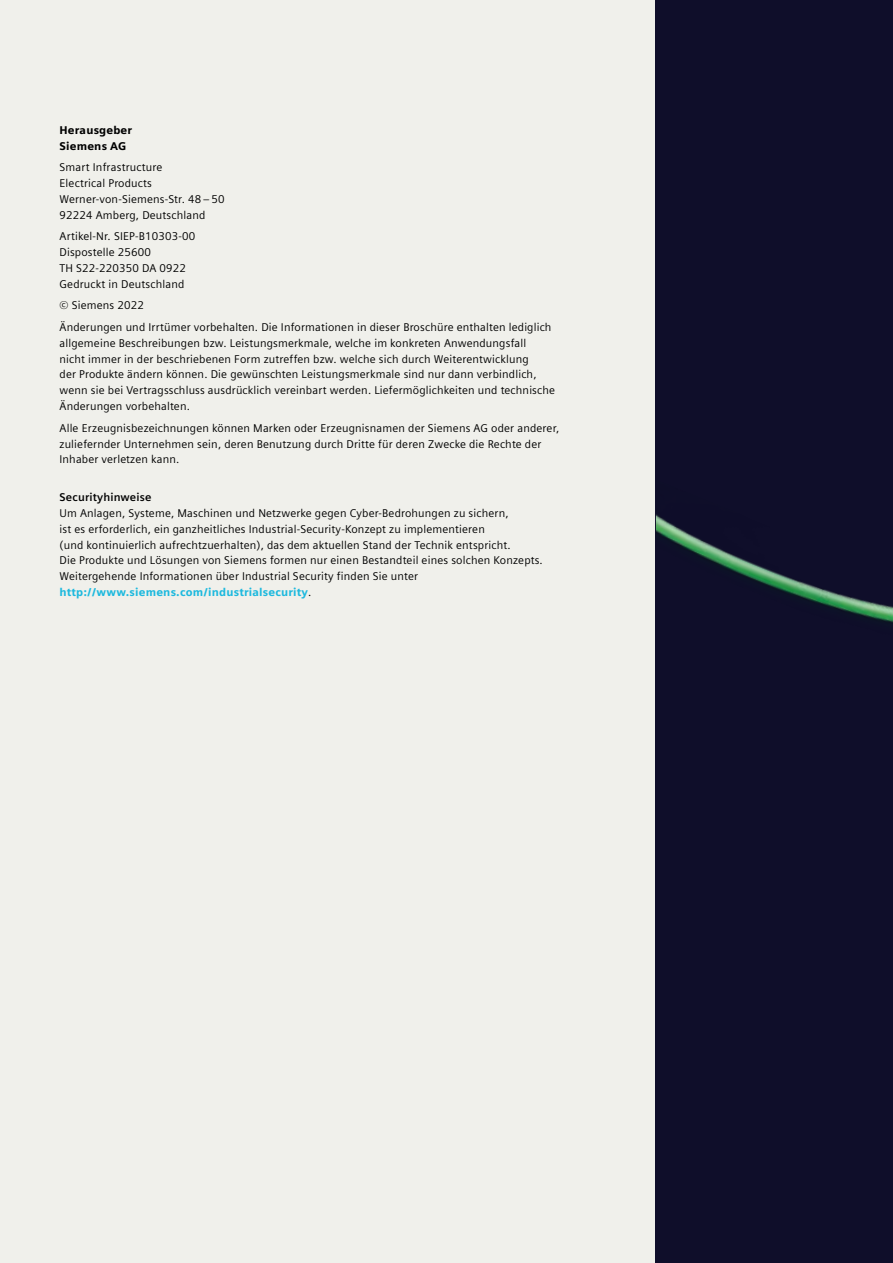
<style>
.page{position:relative;width:893px;height:1263px;background:#fff}
.page>*{position:absolute;margin:0;border:0;box-sizing:border-box;transform-origin:0 0}
.t1{font:11.25px/15.9px "Siemens Sans Global";letter-spacing:.015em;color:#000}
.t2{font:900 11.25px "Siemens Sans";letter-spacing:.015em;color:#1db9de}
.t3{font:900 11.25px/15.9px "Siemens Sans";letter-spacing:.015em;color:#000}
.t4{font:700 11.25px "Siemens Sans Global";letter-spacing:.015em;color:#000}
.s1{font-family:"Siemens Sans Global";font-weight:400;color:#000}
</style>
<div class="page">
<div style="left:0;top:0;width:656px;height:1263px;background:#f0f0eb"></div>
<div style="left:656px;top:0;width:237px;height:1263px;background:#0f0e2a"></div>
<img style="left:656px;top:514px;width:237px;height:109px">
<p class="t3" style="left:60px;top:122px;width:74px">Herausgeber<br>Siemens AG</p>
<p class="t1" style="left:60px;top:160px;width:167px">Smart Infrastructure<br>Electrical Products<br>Werner-von-Siemens-Str. 48 – 50<br>92224 Amberg, Deutschland</p>
<p class="t1" style="left:60px;top:229px;width:137px">Artikel-Nr. SIEP-B10303-00<br>Dispostelle 25600<br>TH S22-220350 DA 0922<br>Gedruckt in Deutschland</p>
<p class="t1" style="left:60px;top:295px;width:493px;line-height:21.3px">© Siemens 2022<br>Änderungen und Irrtümer vorbehalten. Die Informationen in dieser Broschüre enthalten lediglich</p>
<p class="t1" style="left:60px;top:335px;width:497px">allgemeine Beschreibungen bzw. Leistungsmerkmale, welche im konkreten Anwendungsfall<br>nicht immer in der beschriebenen Form zutreffen bzw. welche sich durch Weiterentwicklung<br>der Produkte ändern können. Die gewünschten Leistungsmerkmale sind nur dann verbindlich, wenn sie bei Vertragsschluss ausdrücklich vereinbart werden. Liefermöglichkeiten und technische Änderungen vorbehalten.</p>
<p class="t1" style="left:60px;top:420px;width:501px">Alle Erzeugnisbezeichnungen können Marken oder Erzeugnisnamen der Siemens AG oder anderer, zuliefernder Unternehmen sein, deren Benutzung durch Dritte für deren Zwecke die Rechte der<br>Inhaber verletzen kann.</p>
<p class="t4" style="left:60px;top:490px;width:93px">Securityhinweise</p>
<p class="t1" style="left:60px;top:505px;width:485px">Um Anlagen, Systeme, Maschinen und Netzwerke gegen Cyber-Bedrohungen zu sichern,<br>ist es erforderlich, ein ganzheitliches Industrial-Security-Konzept zu implementieren<br>(und kontinuierlich aufrechtzuerhalten), das dem aktuellen Stand der Technik entspricht.<br>Die Produkte und Lösungen von Siemens formen nur einen Bestandteil eines solchen Konzepts.<br>Weitergehende Informationen über Industrial Security finden Sie unter</p>
<p class="t2" style="left:60px;top:586px;width:253px">http://www.siemens.com/industrialsecurity<span class="s1">.</span></p>
</div>
